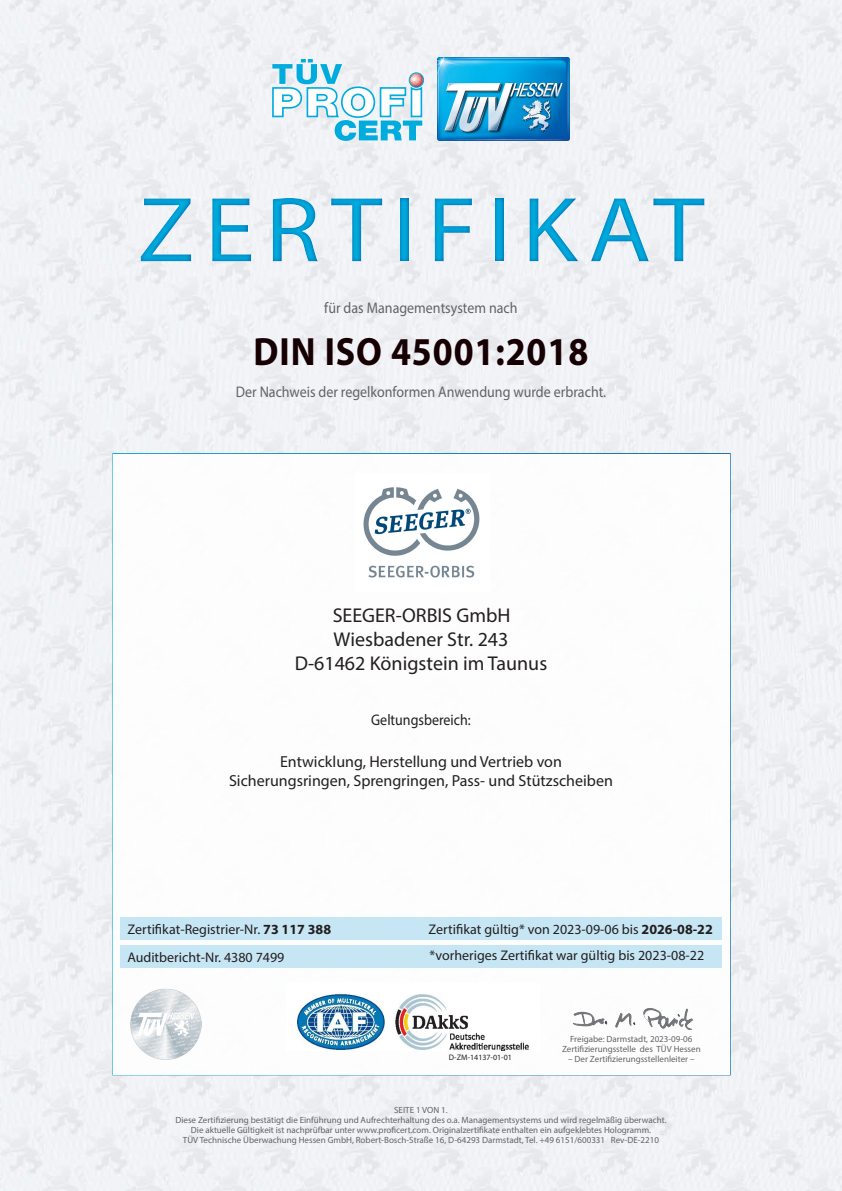
<style>
.page{position:relative;width:842px;height:1191px;background:#fff}
.page>*{position:absolute;margin:0;border:0;box-sizing:border-box;transform-origin:0 0}
.t1{font:93px "Myriad Pro";letter-spacing:.1em;color:#00acdd;scale:1.1 1}
.t2{font:700 39.6px "Myriad Pro";letter-spacing:.025em;color:#170003;scale:.91 1}
.t3{font:20px/24px "Myriad Pro";color:#231f20;text-align:center}
.t4{font:16px/18.5px "Myriad Pro";color:#231f20;text-align:center}
.t5{font:15.4px "Myriad Pro";color:#636366;scale:.91 1}
.t6{font:15.4px "Myriad Pro";color:#231f20;scale:.91 1}
.t7{font:14px "Myriad Pro";color:#231f20}
.t8{font:9px/10px "Myriad Pro";color:#636366;text-align:center}
.t9{font:8px "Myriad Pro";color:#231f20}
.s1{font-weight:700}
</style>
<div class="page">
<img style="left:0;top:0;width:842px;height:1191px">
<img style="left:437px;top:57px;width:132px;height:83px">
<svg style="left:272px;top:59px;width:152px;height:82px"></svg>
<div style="left:112px;top:453px;width:619px;height:622px;background:#fff;border:2px solid #fff"></div>
<div style="left:120px;top:945px;width:602px;height:23px;background:#c1e4f4"></div>
<div style="left:121px;top:917px;width:601px;height:22px;background:#c1e4f4"></div>
<img style="left:744px;top:810px;width:77px;height:55px">
<img style="left:736px;top:724px;width:98px;height:40px">
<img style="left:735px;top:636px;width:95px;height:35px">
<img style="left:736px;top:549px;width:93px;height:35px">
<img style="left:737px;top:479px;width:91px;height:36px">
<div style="left:642px;top:1096px;width:99px;height:53px;background:#f0f1f4"></div>
<img style="left:704px;top:939px;width:135px;height:41px">
<img style="left:297px;top:994px;width:232px;height:57px">
<img style="left:572px;top:1008px;width:121px;height:22px">
<div style="left:0;top:172px;width:842px;height:114px;background:#006bb6;opacity:.75"></div>
<img style="left:130px;top:988px;width:71px;height:71px">
<img style="left:363px;top:487px;width:117px;height:91px">
<h1 class="t1" style="left:138px;top:173px;width:517px">ZERTIFIKAT</h1>
<p class="t5" style="left:324px;top:298px;width:214px">für das Managementsystem nach</p>
<p class="t2" style="left:254px;top:326px;width:369px">DIN ISO 45001:2018</p>
<p class="t5" style="left:236px;top:382px;width:408px">Der Nachweis der regelkonformen Anwendung wurde erbracht.</p>
<p class="t3" style="left:295px;top:603px;width:254px">SEEGER-ORBIS GmbH<br>Wiesbadener Str. 243<br>D-61462 Königstein im Taunus</p>
<p class="t6" style="left:371px;top:710px;width:111px">Geltungsbereich:</p>
<p class="t4" style="left:229px;top:752px;width:385px">Entwicklung, Herstellung und Vertrieb von<br>Sicherungsringen, Sprengringen, Pass- und Stützscheiben</p>
<p class="t7" style="left:128px;top:921px;width:205px">Zertifikat-Registrier-Nr. <span class="s1">73 117 388</span></p>
<p class="t7" style="left:127px;top:949px;width:159px">Auditbericht-Nr. 4380 7499</p>
<p class="t7" style="left:429px;top:921px;width:286px">Zertifikat gültig* von 2023-09-06 bis <span class="s1">2026-08-22</span></p>
<p class="t7" style="left:430px;top:946px;width:276px">*vorheriges Zertifikat war gültig bis 2023-08-22</p>
<p class="t9" style="left:449px;top:1052px;width:65px">D-ZM-14137-01-01</p>
<p class="t8" style="left:562px;top:1034px;width:140px">Freigabe: Darmstadt, 2023-09-06<br>Zertifizierungsstelle des TÜV Hessen</p>
<p class="t8" style="left:568px;top:1054px;width:128px">– Der Zertifizierungsstellenleiter –</p>
<p class="t8" style="left:394px;top:1105px;width:55px">SEITE 1 VON 1.</p>
<p class="t8" style="left:175px;top:1115px;width:493px">Diese Zertifizierung bestätigt die Einführung und Aufrechterhaltung des o.a. Managementsystems und wird regelmäßig überwacht.<br>Die aktuelle Gültigkeit ist nachprüfbar unter www.proficert.com. Originalzertifikate enthalten ein aufgeklebtes Hologramm.<br>TÜV Technische Überwachung Hessen GmbH, Robert-Bosch-Straße 16, D-64293 Darmstadt, Tel. +49 6151/600331 Rev-DE-2210</p>
</div>
